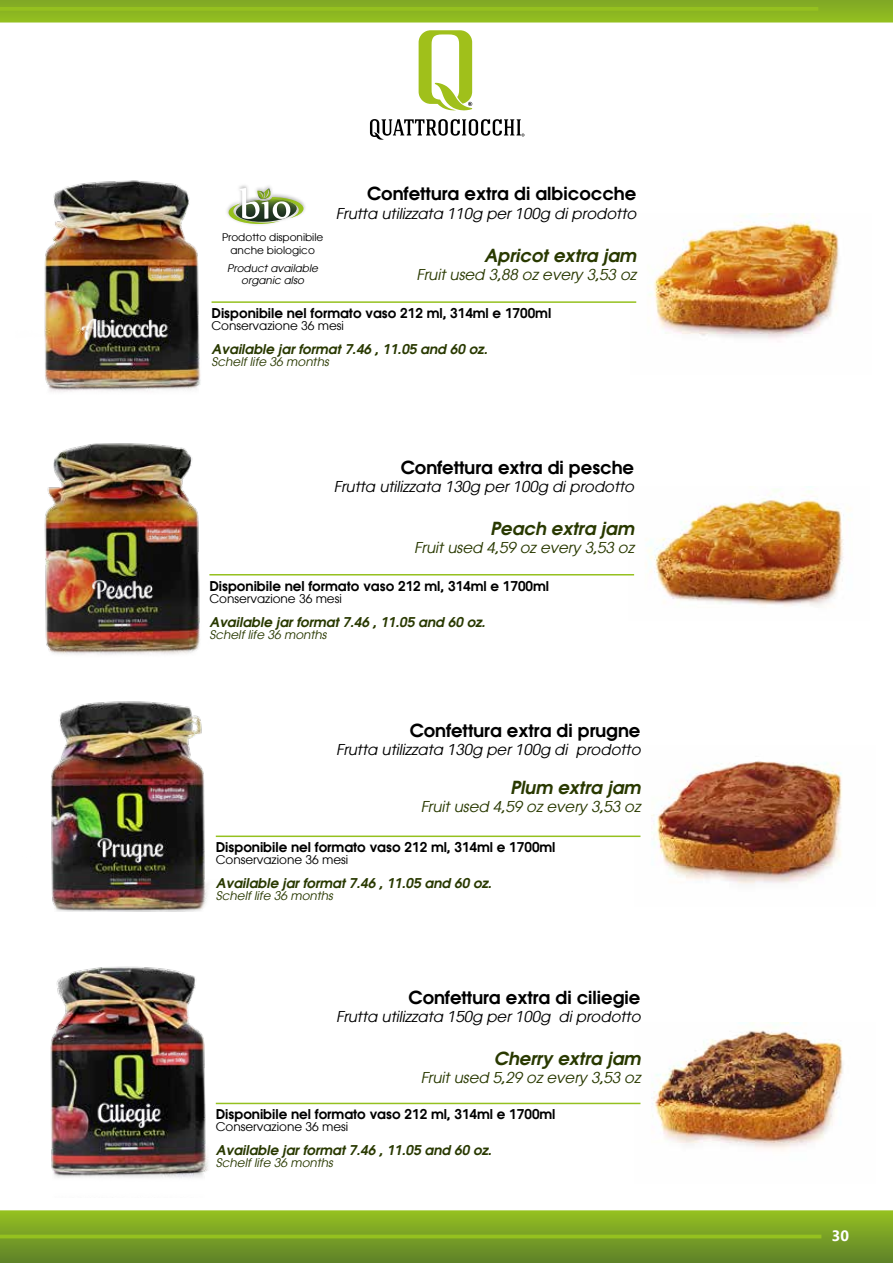
<style>
.page{position:relative;width:893px;height:1263px;background:#fff}
.page>*{position:absolute;margin:0;border:0;box-sizing:border-box;transform-origin:0 0}
.t1{font:600 18px "Atlanta";color:#000}
.t2{font:italic 600 18px "Atlanta";color:#293900}
.t3{font:italic 15px "Atlanta";color:#000}
.t4{font:italic 15px "Atlanta";color:#293900}
.t5{font:700 15px "Segoe UI";color:#fff}
.t6{font:600 13.5px "Atlanta";color:#000}
.t7{font:italic 600 13.5px "Atlanta";color:#293900}
.t8{font:12px "Atlanta";color:#000}
.t9{font:italic 12px "Atlanta";color:#293900}
.t10{font:10.5px/12.6px "Atlanta";color:#000;text-align:center}
.t11{font:italic 10.5px/12.6px "Atlanta";color:#000;text-align:center}
</style>
<div class="page">
<svg style="left:419px;top:30px;width:53px;height:80px"></svg>
<svg style="left:1px;top:0;width:892px;height:22px;background:#8ab422"></svg>
<svg style="left:1px;top:1210px;width:892px;height:53px;background:#7aa126"></svg>
<svg style="left:1px;top:1234px;width:820px;height:4px;background:#90bc20"></svg>
<hr style="left:0;top:7px;width:818px;height:4px;background:#95c11f">
<svg style="left:370px;top:119px;width:154px;height:21px"></svg>
<img style="left:0;top:0;width:1px;height:1263px">
<hr style="left:0;top:151px;width:1px;height:449px;background:#fff">
<img style="left:50px;top:966px;width:184px;height:212px">
<img style="left:635px;top:1022px;width:208px;height:128px">
<hr style="left:216px;top:1103px;width:424px;height:1px;background:#95c11f">
<img style="left:44px;top:443px;width:183px;height:212px">
<img style="left:628px;top:486px;width:222px;height:121px">
<hr style="left:209px;top:574px;width:425px;height:1px;background:#95c11f">
<img style="left:51px;top:701px;width:183px;height:210px">
<img style="left:635px;top:761px;width:207px;height:123px">
<hr style="left:216px;top:835px;width:424px;height:2px;background:#95c11f">
<img style="left:44px;top:180px;width:168px;height:212px">
<img style="left:636px;top:214px;width:203px;height:125px">
<hr style="left:212px;top:301px;width:424px;height:2px;background:#95c11f">
<img style="left:227px;top:202px;width:78px;height:23px">
<img style="left:239px;top:185px;width:32px;height:3px">
<svg style="left:229px;top:188px;width:74px;height:36px"></svg>
<h1 class="t1" style="left:367px;top:181px;width:270px">Confettura extra di albicocche</h1>
<p class="t3" style="left:336px;top:202px;width:302px">Frutta utilizzata 110g per 100g di prodotto</p>
<h1 class="t2" style="left:484px;top:242px;width:153px">Apricot extra jam</h1>
<p class="t4" style="left:416px;top:264px;width:221px">Fruit used 3,88 oz every 3,53 oz</p>
<p class="t10" style="left:222px;top:230px;width:103px">Prodotto disponibile anche biologico</p>
<p class="t11" style="left:227px;top:261px;width:92px">Product available organic also</p>
<p class="t6" style="left:212px;top:303px;width:341px">Disponibile nel formato vaso 212 ml, 314ml e 1700ml</p>
<p class="t8" style="left:212px;top:317px;width:134px">Conservazione 36 mesi</p>
<p class="t7" style="left:212px;top:339px;width:277px">Available jar format 7.46 , 11.05 and 60 oz.</p>
<p class="t9" style="left:212px;top:353px;width:119px">Schelf life 36 months</p>
<h1 class="t1" style="left:401px;top:454px;width:235px">Confettura extra di pesche</h1>
<p class="t3" style="left:334px;top:476px;width:302px">Frutta utilizzata 130g per 100g di prodotto</p>
<h1 class="t2" style="left:490px;top:516px;width:146px">Peach extra jam</h1>
<p class="t4" style="left:414px;top:537px;width:221px">Fruit used 4,59 oz every 3,53 oz</p>
<p class="t6" style="left:209px;top:576px;width:341px">Disponibile nel formato vaso 212 ml, 314ml e 1700ml</p>
<p class="t8" style="left:209px;top:590px;width:134px">Conservazione 36 mesi</p>
<p class="t7" style="left:209px;top:612px;width:277px">Available jar format 7.46 , 11.05 and 60 oz.</p>
<p class="t9" style="left:209px;top:626px;width:119px">Schelf life 36 months</p>
<h1 class="t1" style="left:410px;top:717px;width:232px">Confettura extra di prugne</h1>
<p class="t3" style="left:336px;top:738px;width:306px">Frutta utilizzata 130g per 100g di prodotto</p>
<h1 class="t2" style="left:510px;top:775px;width:132px">Plum extra jam</h1>
<p class="t4" style="left:421px;top:796px;width:221px">Fruit used 4,59 oz every 3,53 oz</p>
<p class="t6" style="left:216px;top:838px;width:341px">Disponibile nel formato vaso 212 ml, 314ml e 1700ml</p>
<p class="t8" style="left:216px;top:851px;width:134px">Conservazione 36 mesi</p>
<p class="t7" style="left:216px;top:874px;width:277px">Available jar format 7.46 , 11.05 and 60 oz.</p>
<p class="t9" style="left:216px;top:887px;width:119px">Schelf life 36 months</p>
<h1 class="t1" style="left:409px;top:984px;width:233px">Confettura extra di ciliegie</h1>
<p class="t3" style="left:336px;top:1006px;width:306px">Frutta utilizzata 150g per 100g di prodotto</p>
<h1 class="t2" style="left:494px;top:1045px;width:148px">Cherry extra jam</h1>
<p class="t4" style="left:421px;top:1067px;width:221px">Fruit used 5,29 oz every 3,53 oz</p>
<p class="t6" style="left:216px;top:1104px;width:341px">Disponibile nel formato vaso 212 ml, 314ml e 1700ml</p>
<p class="t8" style="left:216px;top:1118px;width:134px">Conservazione 36 mesi</p>
<p class="t7" style="left:216px;top:1140px;width:277px">Available jar format 7.46 , 11.05 and 60 oz.</p>
<p class="t9" style="left:216px;top:1154px;width:119px">Schelf life 36 months</p>
<p class="t5" style="left:832px;top:1221px;width:19px">30</p>
</div>
